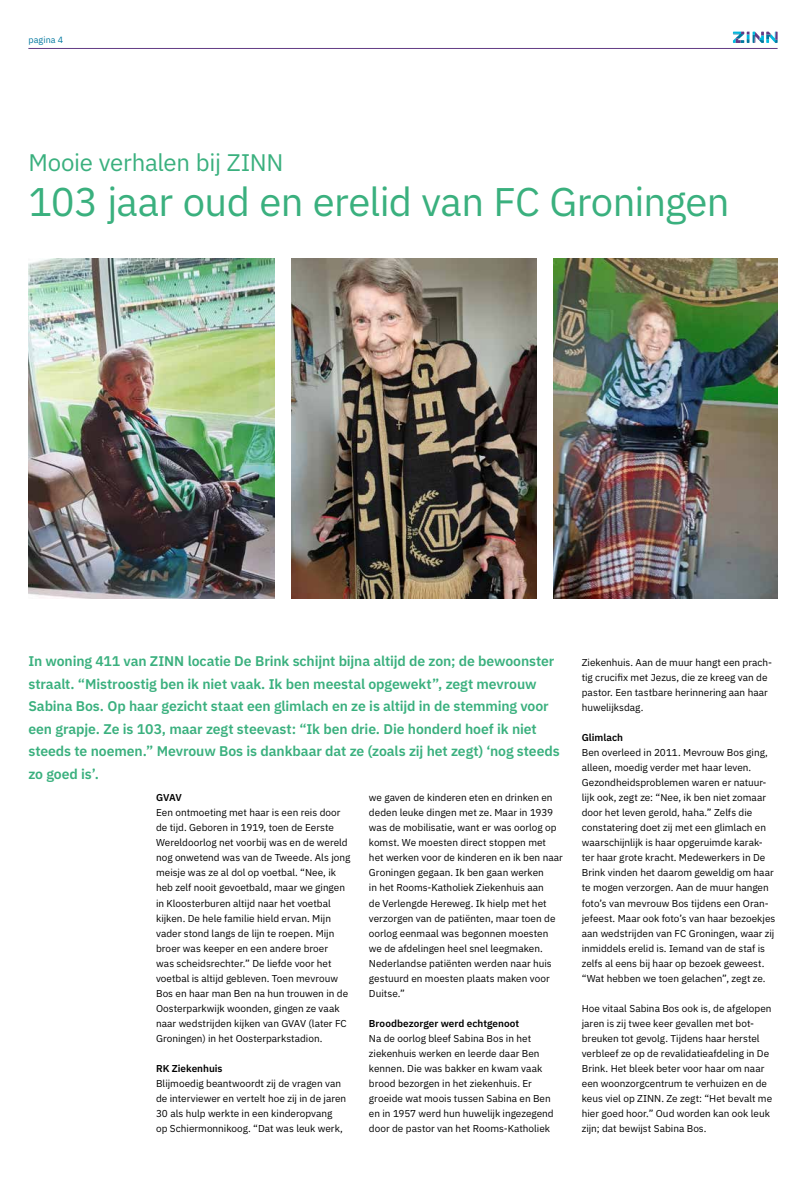
<style>
.page{position:relative;width:806px;height:1177px;background:#fff}
.page>*{position:absolute;margin:0;border:0;box-sizing:border-box;transform-origin:0 0}
.t1{font:40px "IBM Plex Sans";letter-spacing:-.015em;color:#3ab07e}
.t2{font:24px "IBM Plex Sans";letter-spacing:-.01em;color:#3ab07e}
.t3{font:600 14px/22.5px "IBM Plex Sans";letter-spacing:-.01em;color:#3ab07e}
.t4{font:10px/15px "IBM Plex Sans";color:#000}
.t5{font:600 10px "IBM Plex Sans";color:#000}
.t6{font:9px "IBM Plex Sans";letter-spacing:.01em;color:#00779f}
</style>
<div class="page">
<img style="left:28px;top:259px;width:246px;height:339px">
<img style="left:291px;top:259px;width:245px;height:339px">
<img style="left:553px;top:258px;width:224px;height:340px">
<hr style="left:28px;top:48px;width:749px;height:1px;background:#633a85">
<svg style="left:732px;top:32px;width:45px;height:11px"></svg>
<p class="t6" style="left:28px;top:33px;width:36px">pagina 4</p>
<h2 class="t2" style="left:28px;top:144px;width:256px">Mooie verhalen bij ZINN</h2>
<h1 class="t1" style="left:28px;top:171px;width:702px">103 jaar oud en erelid van FC Groningen</h1>
<p class="t3" style="left:28px;top:649px;width:532px">In woning 411 van ZINN locatie De Brink schijnt bijna altijd de zon; de bewoonster straalt. “Mistroostig ben ik niet vaak. Ik ben meestal opgewekt”, zegt mevrouw Sabina Bos. Op haar gezicht staat een glimlach en ze is altijd in de stemming voor een grapje. Ze is 103, maar zegt steevast: “Ik ben drie. Die honderd hoef ik niet steeds te noemen.” Mevrouw Bos is dankbaar dat ze (zoals zij het zegt) ‘nog steeds zo goed is’.</p>
<p class="t5" style="left:156px;top:790px;width:27px">GVAV</p>
<p class="t4" style="left:156px;top:804px;width:196px">Een ontmoeting met haar is een reis door de tijd. Geboren in 1919, toen de Eerste Wereldoorlog net voorbij was en de wereld nog onwetend was van de Tweede. Als jong meisje was ze al dol op voetbal. “Nee, ik heb zelf nooit gevoetbald, maar we gingen in Kloosterburen altijd naar het voetbal kijken. De hele familie hield ervan. Mijn vader stond langs de lijn te roepen. Mijn broer was keeper en een andere broer<br>was scheidsrechter.” De liefde voor het voetbal is altijd gebleven. Toen mevrouw Bos en haar man Ben na hun trouwen in de Oosterparkwijk woonden, gingen ze vaak naar wedstrijden kijken van GVAV (later FC Groningen) in het Oosterparkstadion.</p>
<p class="t5" style="left:156px;top:1060px;width:68px">RK Ziekenhuis</p>
<p class="t4" style="left:156px;top:1074px;width:192px">Blijmoedig beantwoordt zij de vragen van de interviewer en vertelt hoe zij in de jaren 30 als hulp werkte in een kinderopvang op Schiermonnikoog. “Dat was leuk werk,</p>
<p class="t4" style="left:369px;top:789px;width:195px">we gaven de kinderen eten en drinken en deden leuke dingen met ze. Maar in 1939 was de mobilisatie, want er was oorlog op komst. We moesten direct stoppen met het werken voor de kinderen en ik ben naar Groningen gegaan. Ik ben gaan werken<br>in het Rooms-Katholiek Ziekenhuis aan<br>de Verlengde Hereweg. Ik hielp met het verzorgen van de patiënten, maar toen de oorlog eenmaal was begonnen moesten we de afdelingen heel snel leegmaken.<br>Nederlandse patiënten werden naar huis gestuurd en moesten plaats maken voor Duitse.”</p>
<p class="t5" style="left:369px;top:1015px;width:152px">Broodbezorger werd echtgenoot</p>
<p class="t4" style="left:369px;top:1029px;width:186px">Na de oorlog bleef Sabina Bos in het ziekenhuis werken en leerde daar Ben kennen. Die was bakker en kwam vaak brood bezorgen in het ziekenhuis. Er groeide wat moois tussen Sabina en Ben en in 1957 werd hun huwelijk ingezegend door de pastor van het Rooms-Katholiek</p>
<p class="t4" style="left:581px;top:654px;width:192px">Ziekenhuis. Aan de muur hangt een prach&shy;tig crucifix met Jezus, die ze kreeg van de pastor. Een tastbare herinnering aan haar huwelijksdag.</p>
<p class="t5" style="left:581px;top:730px;width:43px">Glimlach</p>
<p class="t4" style="left:581px;top:744px;width:195px">Ben overleed in 2011. Mevrouw Bos ging, alleen, moedig verder met haar leven.<br>Gezondheidsproblemen waren er natuur&shy;lijk ook, zegt ze: “Nee, ik ben niet zomaar door het leven gerold, haha.” Zelfs die constatering doet zij met een glimlach en waarschijnlijk is haar opgeruimde karak&shy;ter haar grote kracht. Medewerkers in De Brink vinden het daarom geweldig om haar te mogen verzorgen. Aan de muur hangen foto’s van mevrouw Bos tijdens een Oran&shy;jefeest. Maar ook foto’s van haar bezoekjes aan wedstrijden van FC Groningen, waar zij inmiddels erelid is. Iemand van de staf is zelfs al eens bij haar op bezoek geweest. “Wat hebben we toen gelachen”, zegt ze.</p>
<p class="t4" style="left:581px;top:999px;width:192px">Hoe vitaal Sabina Bos ook is, de afgelopen jaren is zij twee keer gevallen met bot&shy;breuken tot gevolg. Tijdens haar herstel verbleef ze op de revalidatieafdeling in De Brink. Het bleek beter voor haar om naar een woonzorgcentrum te verhuizen en de keus viel op ZINN. Ze zegt: “Het bevalt me hier goed hoor.” Oud worden kan ook leuk zijn; dat bewijst Sabina Bos.</p>
</div>
